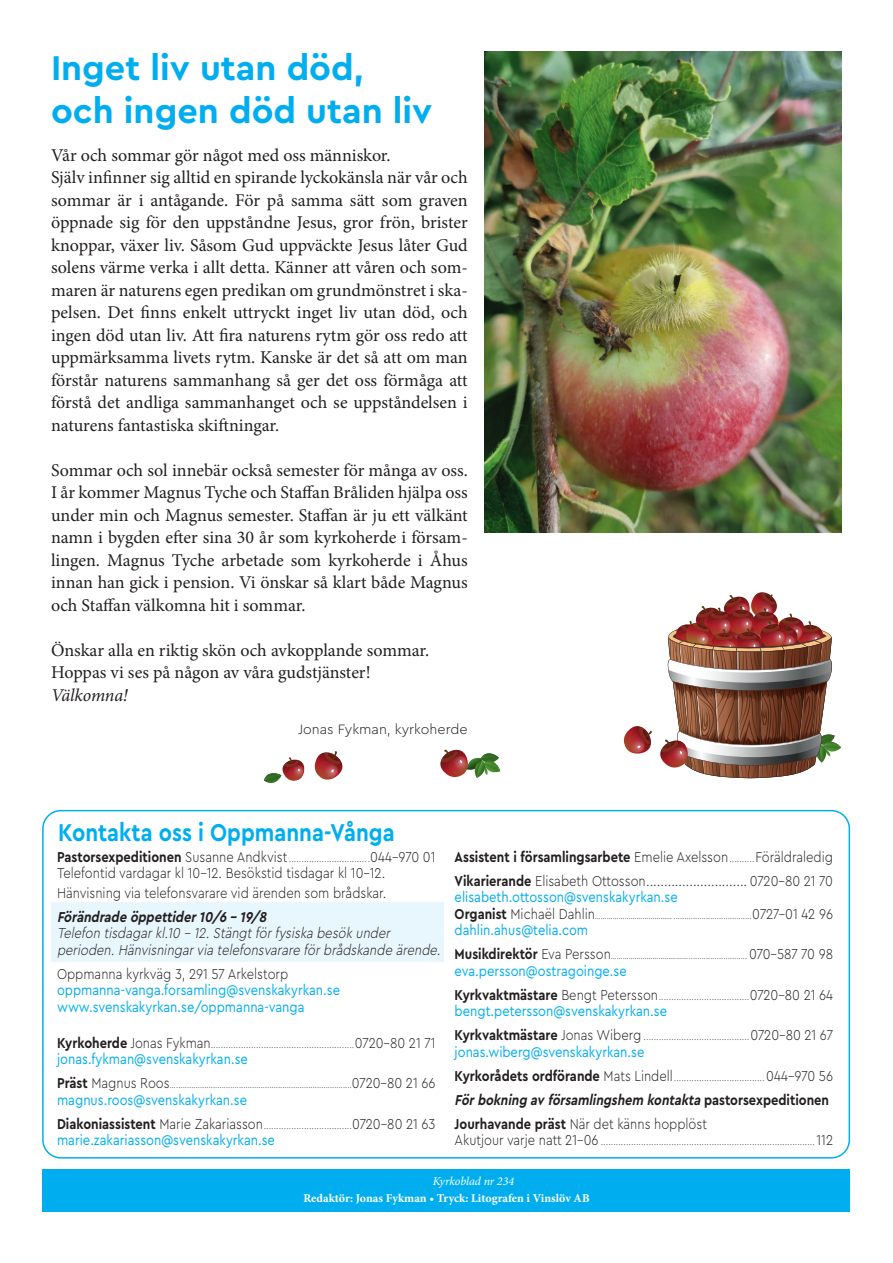
<style>
.page{position:relative;width:893px;height:1263px;background:#fff}
.page>*{position:absolute;margin:0;border:0;box-sizing:border-box;transform-origin:0 0}
.t1{font:700 36px/43px "Cera Pro";color:#00aeef}
.t2{font:700 25.5px "Cera Pro";color:#00aeef;scale:.86 1}
.t3{font:18px/22.5px "Minion Pro";letter-spacing:-.005em;color:#231f20}
.t4{font:italic 18px "Minion Pro";letter-spacing:-.01em;color:#231f20}
.t5{font:15px/16.5px "Cera Pro";color:#00aeef;scale:.86 1}
.t6{font:300 15px/24px "Cera Pro";color:#231f20;scale:.86 1}
.t7{font:italic 300 15px/16.5px "Cera Pro";color:#231f20;scale:.86 1}
.t8{font:700 15px/24px "Cera Pro";color:#231f20;scale:.86 1}
.t9{font:italic 700 15px "Cera Pro";color:#231f20;scale:.86 1}
.t10{font:300 14.25px "Cera Pro";color:#231f20}
.t11{font:700 12px "Minion Pro";color:#fff}
.t12{font:italic 12px "Minion Pro";letter-spacing:-.005em;color:#fff}
.t13{font:300 9px "Cera Pro";color:#231f20}
.t14{font:300 9px "Cera Pro";color:#231f20;scale:.86 1}
.s1{font-weight:700}
.s2{font-size:9px}
.s3{font-weight:700;font-size:15px}
.s4{font-size:15px}
.s5{font-style:italic}
.s6{font-weight:300}
</style>
<div class="page">
<div style="left:52px;top:902px;width:392px;height:60px;background:#e8f6fd"></div>
<div style="left:43px;top:1169px;width:807px;height:43px;background:#00aeef"></div>
<div style="left:42px;top:810px;width:808px;height:348px;border:2px solid #00aeef;border-radius:18px"></div>
<img style="left:485px;top:51px;width:357px;height:482px">
<svg style="left:623px;top:726px;width:29px;height:28px"></svg>
<svg style="left:314px;top:751px;width:29px;height:29px"></svg>
<img style="left:660px;top:592px;width:181px;height:186px">
<svg style="left:440px;top:749px;width:60px;height:29px"></svg>
<svg style="left:264px;top:757px;width:41px;height:27px"></svg>
<h1 class="t1" style="left:51px;top:45px;width:383px">Inget liv utan död, och ingen död utan liv</h1>
<p class="t3" style="left:51px;top:144px;width:418px">Vår och sommar gör något med oss människor.<br>Själv infinner sig alltid en spirande lyckokänsla när vår och sommar är i antågande. För på samma sätt som graven öppnade sig för den uppståndne Jesus, gror frön, brister knoppar, växer liv. Såsom Gud uppväckte Jesus låter Gud solens värme verka i allt detta. Känner att våren och som&shy;maren är naturens egen predikan om grundmönstret i ska&shy;pelsen. Det finns enkelt uttryckt inget liv utan död, och ingen död utan liv. Att fira naturens rytm gör oss redo att uppmärksamma livets rytm. Kanske är det så att om man förstår naturens sammanhang så ger det oss förmåga att förstå det andliga sammanhanget och se uppståndelsen i naturens fantastiska skiftningar.</p>
<p class="t3" style="left:51px;top:459px;width:418px;text-align:justify">Sommar och sol innebär också semester för många av oss.<br>I år kommer Magnus Tyche och Staffan Bråliden hjälpa oss under min och Magnus semester. Staffan är ju ett välkänt namn i bygden efter sina 30 år som kyrkoherde i försam&shy;lingen. Magnus Tyche arbetade som kyrkoherde i Åhus innan han gick i pension. Vi önskar så klart både Magnus och Staffan välkomna hit i sommar.</p>
<p class="t3" style="left:51px;top:639px;width:380px">Önskar alla en riktig skön och avkopplande sommar.<br>Hoppas vi ses på någon av våra gudstjänster!</p>
<p class="t4" style="left:51px;top:682px;width:78px">Välkomna!</p>
<p class="t10" style="left:298px;top:719px;width:171px">Jonas Fykman, kyrkoherde</p>
<h2 class="t2" style="left:58px;top:815px;width:393px">Kontakta oss i Oppmanna-Vånga</h2>
<p class="t6" style="left:455px;top:844px;width:442px"><span class="s1">Assistent i församlingsarbete</span> Emelie Axelsson<span class="s2">..........</span>Föräldraledig<br><span class="s1">Vikarierande</span> Elisabeth Ottosson............................ 0720-80 21 70</p>
<p class="t5" style="left:455px;top:888px;width:261px">elisabeth.ottosson@svenskakyrkan.se</p>
<p class="t14" style="left:455px;top:909px;width:442px"><span class="s3">Organist</span> <span class="s4">Michaël Dahlin</span>………………………………… ....................................<span class="s4">0727-01 42 96</span></p>
<p class="t5" style="left:455px;top:921px;width:157px">dahlin.ahus@telia.com</p>
<p class="t14" style="left:455px;top:950px;width:442px"><span class="s3">Musikdirektör</span> <span class="s4">Eva Persson</span>…………………………………........................... <span class="s4">070-587 70 98</span></p>
<p class="t5" style="left:455px;top:962px;width:202px">eva.persson@ostragoinge.se</p>
<p class="t13" style="left:455px;top:990px;width:380px"><span class="s3">Kyrkvaktmästare</span> <span class="s4">Bengt Petersson</span>....................................<span class="s4">0720-80 21 64</span></p>
<p class="t5" style="left:455px;top:1002px;width:248px">bengt.petersson@svenskakyrkan.se</p>
<p class="t13" style="left:455px;top:1031px;width:380px"><span class="s3">Kyrkvaktmästare</span> <span class="s4">Jonas Wiberg</span> ..........................................<span class="s4">0720-80 21 67</span></p>
<p class="t5" style="left:455px;top:1043px;width:222px">jonas.wiberg@svenskakyrkan.se</p>
<p class="t13" style="left:455px;top:1071px;width:380px"><span class="s3">Kyrkorådets ordförande</span> <span class="s4">Mats Lindell</span>.................................... <span class="s4">044-970 56</span></p>
<p class="t8" style="left:455px;top:1087px;width:437px"><span class="s5">Förbokning av församlingshem kontakta</span> p a s t o r s e x p e d i t i o n e n<br>Jourhavande präst <span class="s6">När det känns hopplöst</span></p>
<p class="t13" style="left:455px;top:1136px;width:380px"><span class="s4">Akutjour varje natt 21-06</span> ..................................................................................... <span class="s4">112</span></p>
<p class="t13" style="left:57px;top:852px;width:380px"><span class="s3">Pastorsexpeditionen</span> <span class="s4">Susanne Andkvist</span> ................................<span class="s4">044-970 01</span></p>
<p class="t6" style="left:57px;top:863px;width:384px;line-height:19.5px">Telefontid vardagar kl 10-12. Besökstid tisdagar kl 10-12.<br>Hänvisning via telefonsvarare vid ärenden som brådskar.</p>
<p class="t9" style="left:57px;top:906px;width:249px">Förändrade öppettider10/6 – 19/8</p>
<p class="t7" style="left:57px;top:924px;width:451px">Telefon tisdagarkl.10 – 12.Stängtförfysiska besök under perioden.Hänvisningarvia telefonsvarare förbrådskande ärende.</p>
<p class="t6" style="left:57px;top:961px;width:270px">Oppmanna kyrkväg 3, 291 57 Arkelstorp</p>
<p class="t5" style="left:57px;top:981px;width:331px">oppmanna-vanga.forsamling@svenskakyrkan.se www.svenskakyrkan.se/oppmanna-vanga</p>
<p class="t13" style="left:57px;top:1038px;width:380px"><span class="s3">Kyrkoherde</span> <span class="s4">Jonas Fykman</span>.........................................................<span class="s4">0720-80 21 71</span></p>
<p class="t5" style="left:57px;top:1050px;width:223px">jonas.fykman@svenskakyrkan.se</p>
<p class="t14" style="left:57px;top:1079px;width:442px"><span class="s3">Präst</span> <span class="s4">Magnus Roos</span>….................................................................................<span class="s4">0720-80 21 66</span></p>
<p class="t5" style="left:57px;top:1091px;width:222px">magnus.roos@svenskakyrkan.se</p>
<p class="t13" style="left:57px;top:1119px;width:380px"><span class="s3">Diakoniassistent</span> <span class="s4">Marie Zakariasson</span>...................................<span class="s4">0720-80 21 63</span></p>
<p class="t5" style="left:57px;top:1131px;width:255px">marie.zakariasson@svenskakyrkan.se</p>
<p class="t12" style="left:433px;top:1173px;width:83px">Kyrkoblad nr 234</p>
<p class="t11" style="left:303px;top:1189px;width:288px">Redaktör: Jonas Fykman • Tryck: Litografen i Vinslöv AB</p>
</div>
